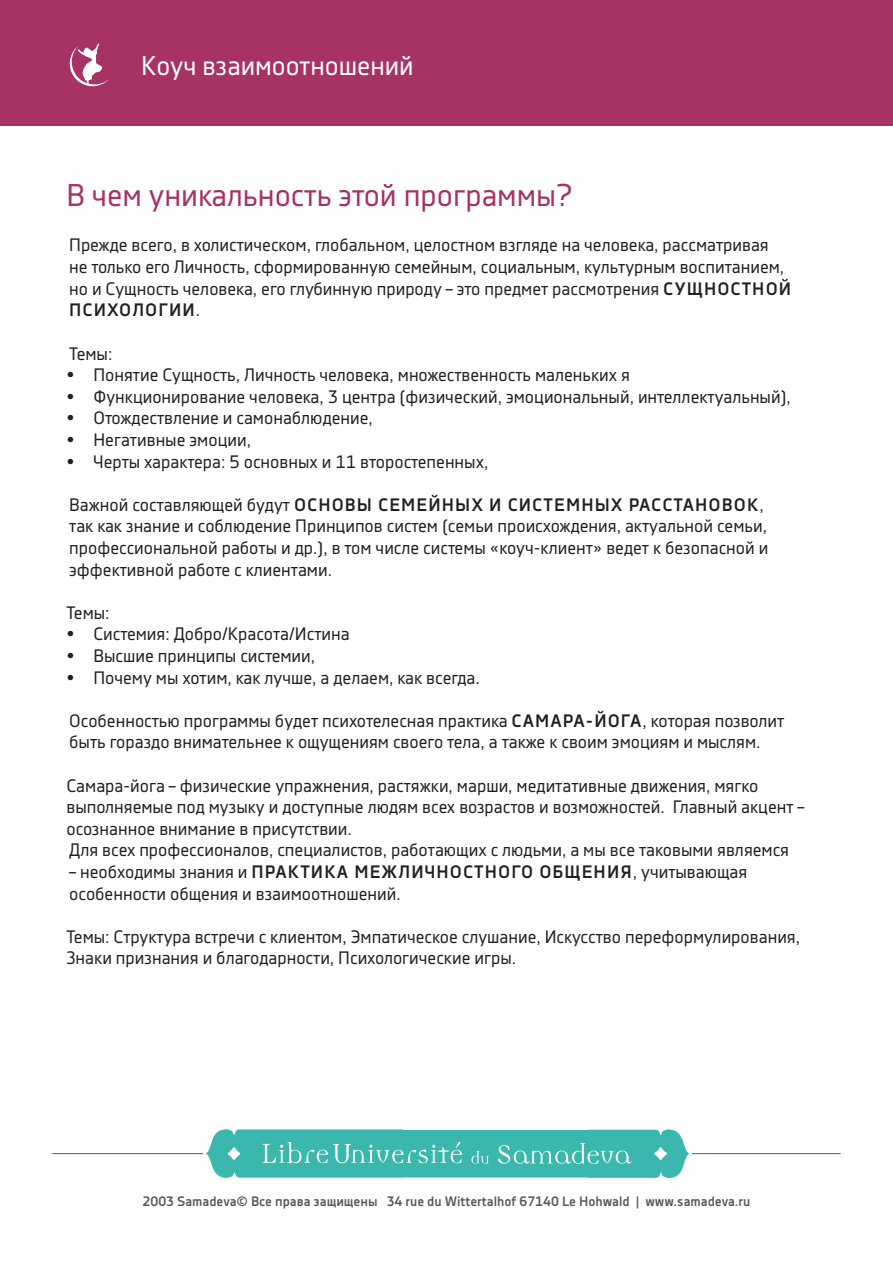
<style>
.page{position:relative;width:893px;height:1263px;background:#fff}
.page>*{position:absolute;margin:0;border:0;box-sizing:border-box;transform-origin:0 0}
.t1{font:31.5px "Decima Nova Pro";color:#a73265}
.t2{font:27px "Decima Nova Pro";color:#fff}
.t3{font:18px/21.6px "Decima Nova Pro";color:#231f20}
.t4{font:700 13.65px "Decima Nova Pro";color:#57585a}
.s1{font-weight:700}
</style>
<div class="page">
<hr style="left:52px;top:1153px;width:788px;height:1px;background:#57585a">
<svg style="left:202px;top:1129px;width:491px;height:49px;background:#52c0b7"></svg>
<div style="left:0;top:0;width:893px;height:125px;background:#a73265"></div>
<svg style="left:70px;top:43px;width:38px;height:43px"></svg>
<h2 class="t2" style="left:141px;top:50px;width:274px">Коуч взаимоотношений</h2>
<p class="t1" style="left:66px;top:178px;width:508px">В чем уникальность этой программы?</p>
<p class="t3" style="left:69px;top:235px;width:723px">Прежде всего, в холистическом, глобальном, целостном взгляде на человека, рассматривая не только его Личность, сформированную семейным, социальным, культурным воспитанием, но и Сущность человека, его глубинную природу – это предмет рассмотрения <span class="s1">СУЩНОСТНОЙ ПСИХОЛОГИИ</span>.</p>
<p class="t3" style="left:69px;top:343px;width:45px">Темы:</p>
<p class="t3" style="left:66px;top:364px;width:565px">• Понятие Сущность, Личность человека, множественность маленьких я</p>
<p class="t3" style="left:66px;top:386px;width:726px">• Функционирование человека, 3 центра (физический, эмоциональный, интеллектуальный),</p>
<p class="t3" style="left:66px;top:407px;width:308px">• Отождествление и самонаблюдение,</p>
<p class="t3" style="left:66px;top:429px;width:186px">• Негативные эмоции,</p>
<p class="t3" style="left:66px;top:451px;width:424px">• Черты характера: 5 основных и 11 второстепенных,</p>
<p class="t3" style="left:69px;top:494px;width:701px">Важной составляющей будут <span class="s1">ОСНОВЫ СЕМЕЙНЫХ И СИСТЕМНЫХ РАССТАНОВОК</span>, так как знание и соблюдение Принципов систем (семьи происхождения, актуальной семьи, профессиональной работы и др.), в том числе системы «коуч-клиент» ведет к безопасной и эффективной работе с клиентами.</p>
<p class="t3" style="left:66px;top:602px;width:45px">Темы:</p>
<p class="t3" style="left:66px;top:623px;width:285px">• Системия: Добро/Красота/Истина</p>
<p class="t3" style="left:66px;top:645px;width:250px">• Высшие принципы системии,</p>
<p class="t3" style="left:66px;top:667px;width:415px">• Почему мы хотим, как лучше, а делаем, как всегда.</p>
<p class="t3" style="left:69px;top:710px;width:716px">Особенностью программы будет психотелесная практика <span class="s1">САМАРА-ЙОГА</span>, которая позволит быть гораздо внимательнее к ощущениям своего тела, а также к своим эмоциям и мыслям.</p>
<p class="t3" style="left:66px;top:775px;width:740px">Самара-йога – физические упражнения, растяжки, марши, медитативные движения, мягко выполняемые под музыку и доступные людям всех возрастов и возможностей. Главный акцент – осознанное внимание в присутствии.</p>
<p class="t3" style="left:69px;top:839px;width:721px">Для всех профессионалов, специалистов, работающих с людьми, а мы все таковыми являемся</p>
<p class="t3" style="left:69px;top:861px;width:680px">– необходимы знания и <span class="s1">ПРАКТИКА МЕЖЛИЧНОСТНОГО ОБЩЕНИЯ</span>, учитывающая особенности общения и взаимоотношений.</p>
<p class="t3" style="left:66px;top:926px;width:735px">Темы: Структура встречи с клиентом, Эмпатическое слушание, Искусство переформулирования,<br>Знаки признания и благодарности, Психологические игры.</p>
<p class="t4" style="left:143px;top:1193px;width:609px">2003 Samadeva© Все права защищены 34 rue du Wittertalhof 67140 Le Hohwald | www.samadeva.ru</p>
</div>
